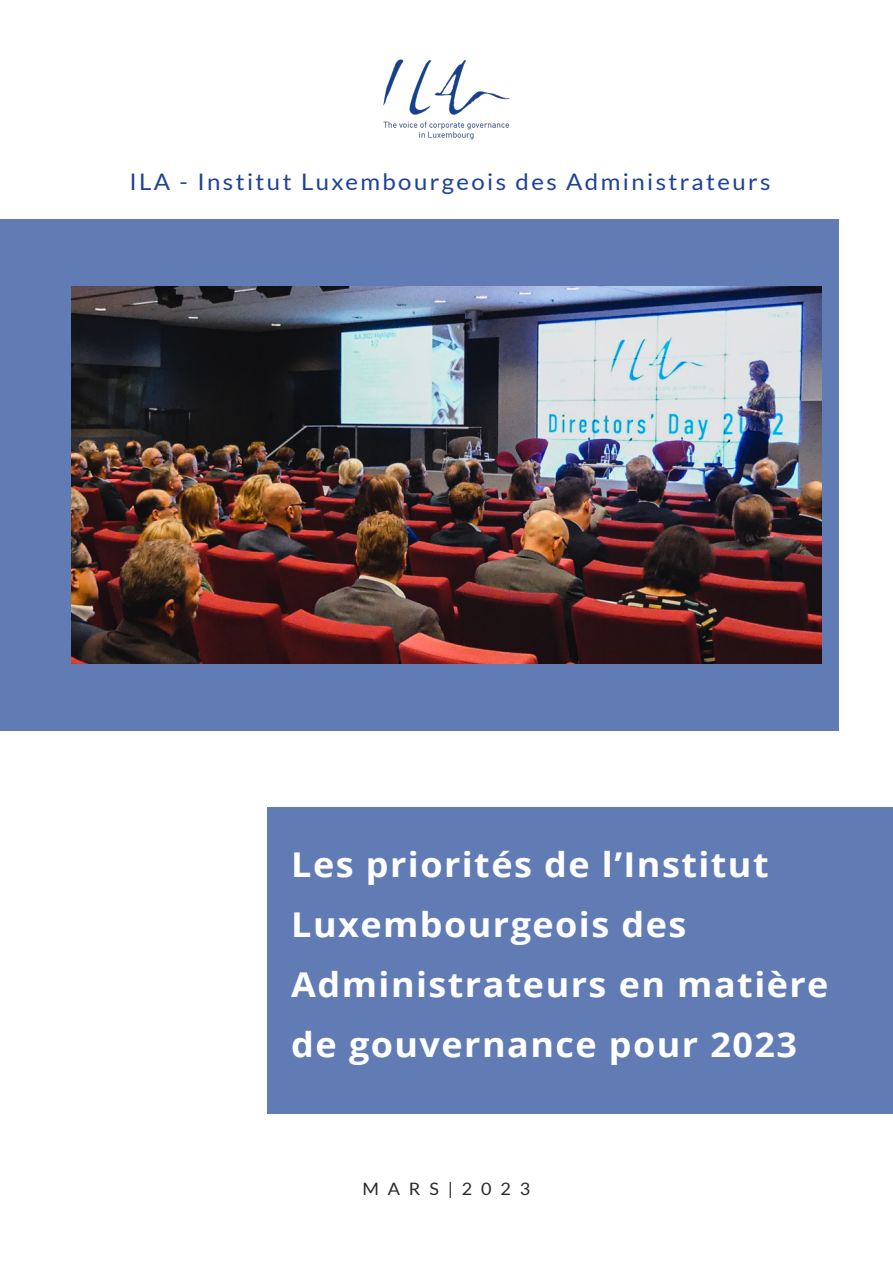
<style>
.page{position:relative;width:893px;height:1263px;background:#fff}
.page>*{position:absolute;margin:0;border:0;box-sizing:border-box;transform-origin:0 0}
.Header_Footer_Left{font:700 34.2px/60px "Open Sans";letter-spacing:.04em;color:#fff;scale:1.05 1}
.Header_Footer_Left-2{font:22.8px "Lato";letter-spacing:.1em;color:#1e4294;scale:1.05 1}
.Header_Footer_Left-3{font:17.1px "Lato";letter-spacing:.49em;color:#292a2a;scale:1.05 1}
</style>
<div class="page">
<div style="left:0;top:219px;width:839px;height:511px;background:#617bb4"></div>
<div style="left:267px;top:807px;width:626px;height:307px;background:#617bb4"></div>
<img style="left:383px;top:59px;width:127px;height:81px">
<img style="left:72px;top:287px;width:749px;height:376px">
<p class="Header_Footer_Left-2" style="left:129px;top:170px;width:612px">ILA - Institut Luxembourgeois des Administrateurs</p>
<p class="Header_Footer_Left" style="left:291px;top:833px;width:513px">Les priorités de l’Institut<br>Luxembourgeois des<br>Administrateurs en matière de gouvernance pour 2023</p>
<p class="Header_Footer_Left-3" style="left:362px;top:1180px;width:161px">MARS|2023</p>
</div>
